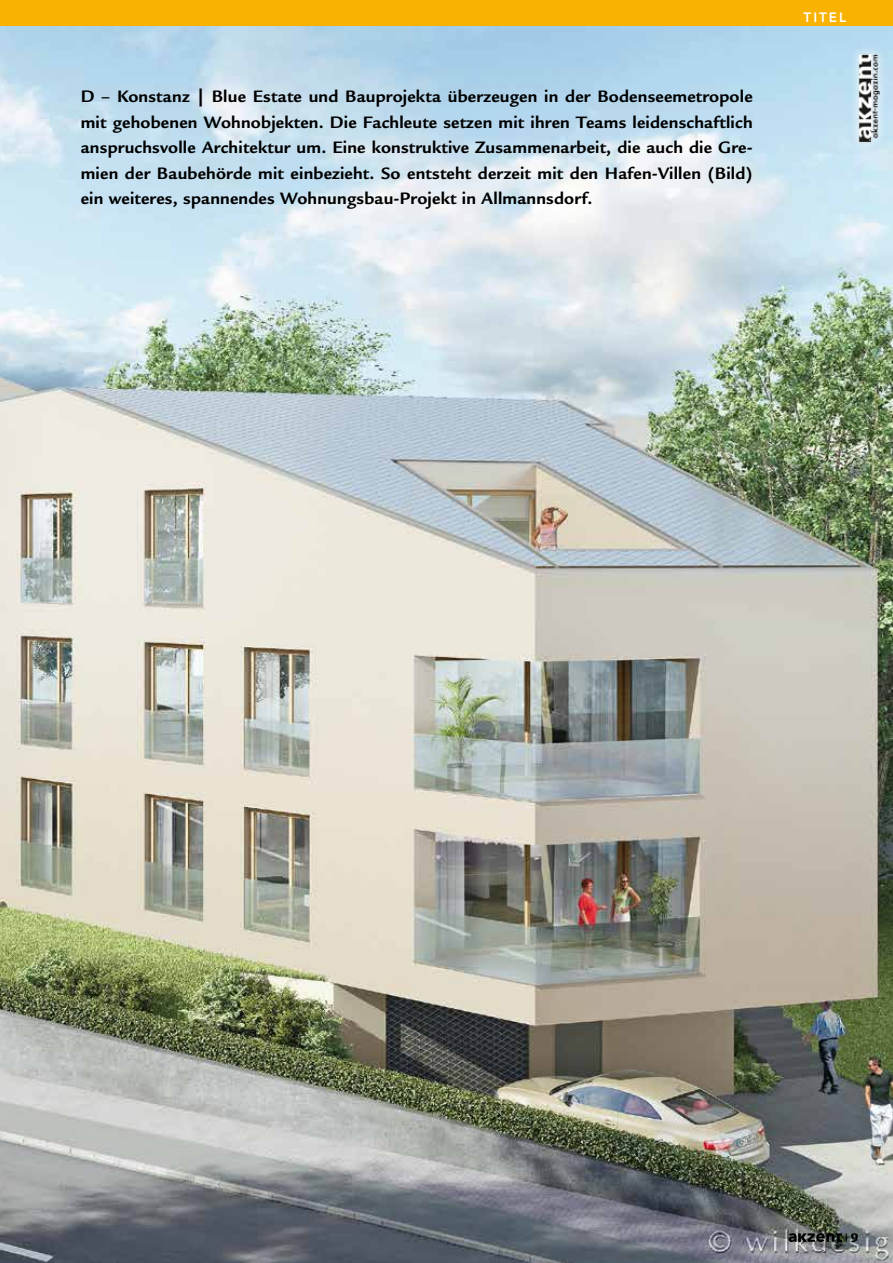
<style>
.page{position:relative;width:893px;height:1263px;background:#fff}
.page>*{position:absolute;margin:0;border:0;box-sizing:border-box;transform-origin:0 0}
.t1{font:700 18px/25.5px "Legacy Sans Std";letter-spacing:.01em;color:#000;text-align:justify}
.t2{font:800 13.5px "Avenir LT Std";letter-spacing:.15em;color:#fff}
.t3{font:900 13.5px "Legacy Sans Std";color:#000}
</style>
<div class="page">
<img style="left:0;top:26px;width:893px;height:1237px">
<svg style="left:788px;top:1233px;width:59px;height:9px"></svg>
<div style="left:0;top:0;width:893px;height:26px;background:#f9b200"></div>
<img style="left:846px;top:43px;width:47px;height:111px">
<p class="t1" style="left:81px;top:84px;width:673px">D – Konstanz | Blue Estate und Bauprojekta überzeugen in der Bodenseemetropole mit gehobenen Wohnobjekten. Die Fachleute setzen mit ihren Teams leidenschaftlich anspruchsvolle Architektur um. Eine konstruktive Zusammenarbeit, die auch die Gre&shy;mien der Baubehörde mit einbezieht. So entsteht derzeit mit den Hafen-Villen (Bild) ein weiteres, spannendes Wohnungsbau-Projekt in Allmannsdorf.</p>
<p class="t2" style="left:804px;top:9px;width:44px">TITEL</p>
<p class="t3" style="left:851px;top:1229px;width:9px">9</p>
</div>
